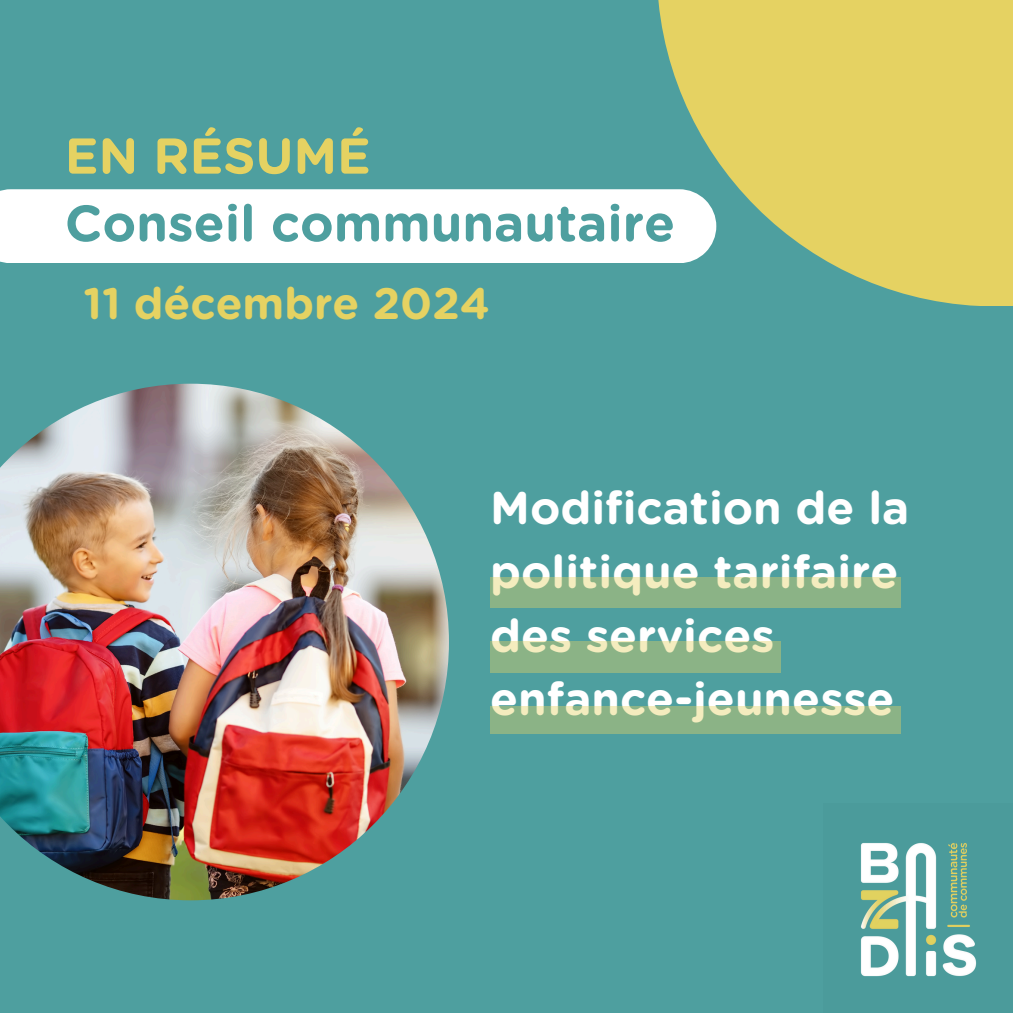
<style>
.page{position:relative;width:1013px;height:1013px;background:#fff}
.page>*{position:absolute;margin:0;border:0;box-sizing:border-box;transform-origin:0 0}
.t1{font:700 50.88px "Gotham Rounded";color:#4e9f9f}
.t2{font:700 50.25px "Gotham Rounded";color:#e5d262}
.t3{font:700 45.88px/63.8px "Gotham Rounded";color:#fff}
.t4{font:700 44px "Gotham Rounded";color:#e5d262}
</style>
<div class="page">
<div style="left:0;top:0;width:1012px;height:1012px;background:#4e9f9f"></div>
<svg style="left:658px;top:0;width:354px;height:306px;fill:#e5d262"></svg>
<div style="left:0;top:189px;width:716px;height:74px;background:#fff"></div>
<div style="left:490px;top:577px;width:411px;height:31px;background:#8bb386"></div>
<div style="left:490px;top:641px;width:291px;height:31px;background:#8bb386"></div>
<img style="left:0;top:384px;width:449px;height:516px">
<img style="left:861px;top:843px;width:116px;height:134px">
<div style="left:490px;top:706px;width:411px;height:27px;background:#8bb386"></div>
<h2 class="t2" style="left:65px;top:133px;width:307px">EN RÉSUMÉ</h2>
<p class="t1" style="left:65px;top:200px;width:612px">Conseil communautaire</p>
<p class="t4" style="left:83px;top:284px;width:408px">11 décembre 2024</p>
<h1 class="t3" style="left:490px;top:478px;width:421px">Modification de la politique tarifaire des services enfance-jeunesse</h1>
</div>
